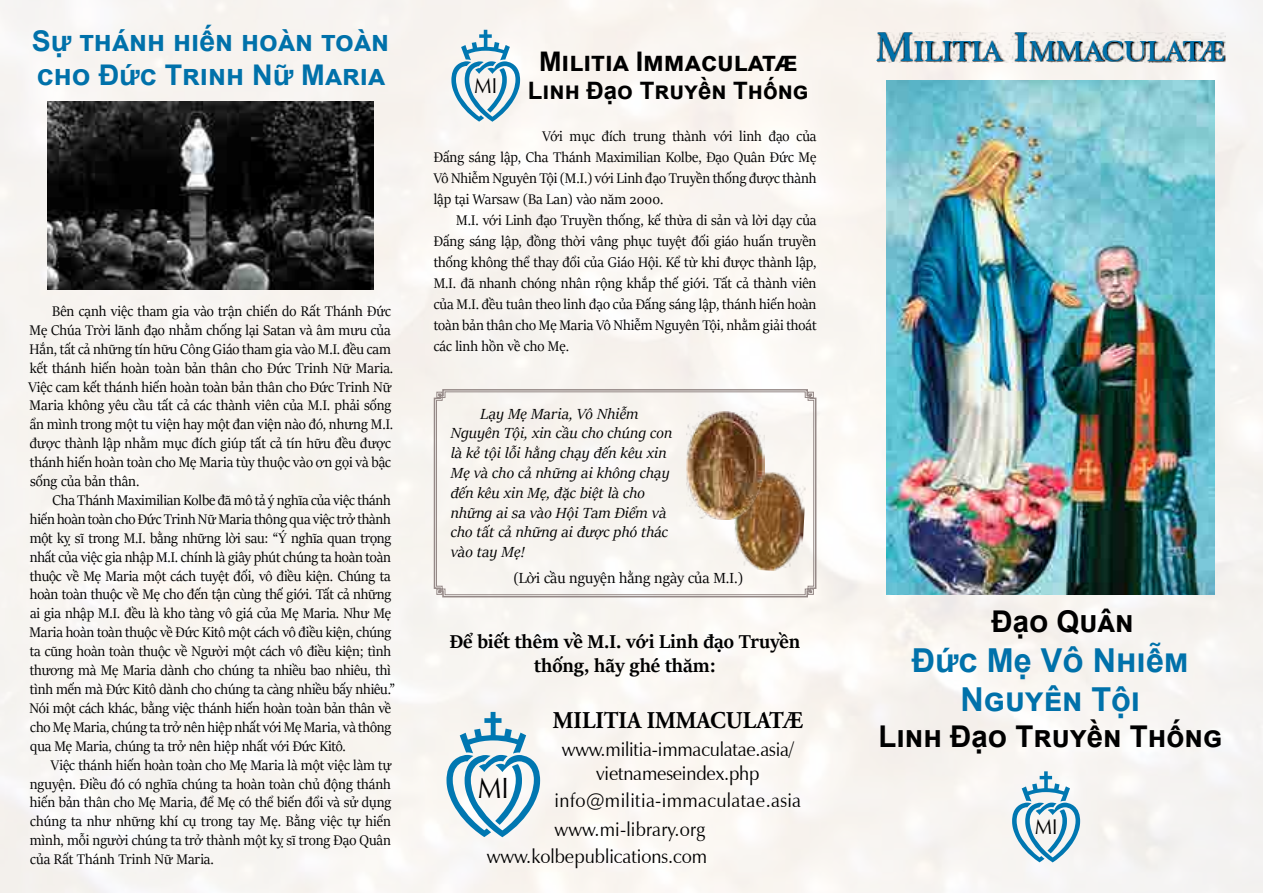
<style>
.page{position:relative;width:1263px;height:893px;background:#f8f5f1}
.page>*{position:absolute;margin:0;border:0;box-sizing:border-box;transform-origin:0 0}
.t1{font:700 33px/39.6px "Arial";color:#0071aa;text-align:center}
.t2{font:700 30px "Arial";color:#000}
.t3{font:29.25px "Zapf Humanist 601 BT";color:#000;scale:.91 1}
.t4{font:700 28.5px/34.5px "Arial";color:#0071aa}
.t5{font:700 28.35px "Revival 565 EU";letter-spacing:.005em;color:#0071aa}
.t6{font:700 27px "Arial";color:#000}
.t7{font:700 24px "Arial";color:#000}
.t8{font:700 24px "Adobe Garamond Pro";color:#000;scale:.95 1}
.t9{font:21.45px "Zapf Humanist 601 BT";color:#000;scale:.91 1}
.t10{font:21.3px "Zapf Humanist 601 BT";color:#000;scale:.91 1}
.t11{font:700 21px/24px "Sitka Banner";color:#000;text-align:center}
.t12{font:19.5px/23.4px "Zapf Humanist 601 L2";color:#000;text-align:center;scale:.95 1}
.t13{font:19.5px "Zapf Humanist 601 L2";letter-spacing:.02em;color:#000;scale:.95 1}
.t14{font:italic 16.5px/19.8px "Sitka Banner";letter-spacing:.01em;color:#000}
.t15{font:16.5px "Sitka Banner";color:#000}
.t16{font:15.75px/18.9px "Sitka Banner";letter-spacing:-.01em;color:#000;text-align:justify}
.s1{font-size:40.5px}
</style>
<div class="page">
<svg style="left:433px;top:388px;width:384px;height:210px;background:#c5bebb"></svg>
<svg style="left:436px;top:391px;width:378px;height:204px"></svg>
<img style="left:47px;top:101px;width:327px;height:189px">
<img style="left:887px;top:81px;width:327px;height:513px">
<svg style="left:1012px;top:771px;width:68px;height:91px"></svg>
<svg style="left:451px;top:30px;width:69px;height:92px"></svg>
<img style="left:732px;top:471px;width:74px;height:101px">
<img style="left:686px;top:411px;width:79px;height:108px">
<svg style="left:446px;top:712px;width:94px;height:125px"></svg>
<svg style="left:877px;top:33px;width:348px;height:30px;background:#b1aeab"></svg>
<h3 class="t4" style="left:32px;top:24px;width:359px">Sự thánh hiến hoàn toàn cho Đức Trinh Nữ Maria</h3>
<p class="t16" style="left:28px;top:301px;width:366px;text-align:left;text-indent:24px">Bên cạnh việc tham gia vào trận chiến do Rất Thánh Đức Mẹ Chúa Trời lãnh đạo nhằm chống lại Satan và âm mưu của Hắn, tất cả những tín hữu Công Giáo tham gia vào M.I. đều cam kết thánh hiến hoàn toàn bản thân cho Đức Trinh Nữ Maria.<br>Việc cam kết thánh hiến hoàn toàn bản thân cho Đức Trinh Nữ Maria không yêu cầu tất cả các thành viên của M.I. phải sống ẩn mình trong một tu viện hay một đan viện nào đó, nhưng M.I. được thành lập nhằm mục đích giúp tất cả tín hữu đều được thánh hiến hoàn toàn cho Mẹ Maria tùy thuộc vào ơn gọi và bậc sống của bản thân.</p>
<p class="t16" style="left:30px;top:490px;width:367px;text-align:left;text-indent:23px">Cha Thánh Maximilian Kolbe đã mô tả ý nghĩa của việc thánh hiến hoàn toàn cho Đức Trinh Nữ Maria thông qua việc trở thành một kỵ sĩ trong M.I. bằng những lời sau: “Ý nghĩa quan trọng nhất của việc gia nhập M.I. chính là giây phút chúng ta hoàn toàn thuộc về Mẹ Maria một cách tuyệt đối, vô điều kiện. Chúng ta hoàn toàn thuộc về Mẹ cho đến tận cùng thế giới. Tất cả những ai gia nhập M.I. đều là kho tàng vô giá của Mẹ Maria. Như Mẹ Maria hoàn toàn thuộc về Đức Kitô một cách vô điều kiện, chúng ta cũng hoàn toàn thuộc về Người một cách vô điều kiện; tình thương mà Mẹ Maria dành cho chúng ta nhiều bao nhiêu, thì tình mến mà Đức Kitô dành cho chúng ta càng nhiều bấy nhiêu.” Nói một cách khác, bằng việc thánh hiến hoàn toàn bản thân về cho Mẹ Maria, chúng ta trở nên hiệp nhất với Mẹ Maria, và thông qua Mẹ Maria, chúng ta trở nên hiệp nhất với Đức Kitô.</p>
<p class="t16" style="left:30px;top:755px;width:363px;text-indent:21px">Việc thánh hiến hoàn toàn cho Mẹ Maria là một việc làm tự nguyện. Điều đó có nghĩa chúng ta hoàn toàn chủ động thánh hiến bản thân cho Mẹ Maria, để Mẹ có thể biến đổi và sử dụng chúng ta như những khí cụ trong tay Mẹ. Bằng việc tự hiến mình, mỗi người chúng ta trở thành một kỵ sĩ trong Đạo Quân của Rất Thánh Trinh Nữ Maria.</p>
<h3 class="t6" style="left:539px;top:42px;width:260px">Militia Immaculatæ</h3>
<h3 class="t7" style="left:528px;top:74px;width:282px">Linh Đạo Truyền Thống</h3>
<p class="t16" style="left:434px;top:125px;width:384px;line-height:21px;text-indent:109px">Với mục đích trung thành với linh đạo của Đấng sáng lập, Cha Thánh Maximilian Kolbe, Đạo Quân Đức Mẹ Vô Nhiễm Nguyên Tội (M.I.) với Linh đạo Truyền thống được thành lập tại Warsaw (Ba Lan) vào năm 2000.</p>
<p class="t16" style="left:434px;top:209px;width:384px;line-height:21px;text-indent:23px">M.I. với Linh đạo Truyền thống, kế thừa di sản và lời dạy của Đấng sáng lập, đồng thời vâng phục tuyệt đối giáo huấn truyền thống không thể thay đổi của Giáo Hội. Kể từ khi được thành lập, M.I. đã nhanh chóng nhân rộng khắp thế giới. Tất cả thành viên của M.I. đều tuân theo linh đạo của Đấng sáng lập, thánh hiến hoàn toàn bản thân cho Mẹ Maria Vô Nhiễm Nguyên Tội, nhằm giải thoát các linh hồn về cho Mẹ.</p>
<h3 class="t9" style="left:475px;top:73px;width:26px">MI</h3>
<p class="t14" style="left:451px;top:403px;width:223px;text-indent:30px">Lạy Mẹ Maria, Vô Nhiễm<br>Nguyên Tội, xin cầu cho chúng con là kẻ tội lỗi hằng chạy đến kêu xin<br>Mẹ và cho cả những ai không chạy đến kêu xin Mẹ, đặc biệt là cho những ai sa vào Hội Tam Điểm và cho tất cả những ai được phó thác vào tay Mẹ!</p>
<p class="t15" style="left:513px;top:567px;width:231px">(Lời cầu nguyện hằng ngày của M.I.)</p>
<h3 class="t11" style="left:450px;top:628px;width:352px">Để biết thêm về M.I. với Linh đạo Truyền thống, hãy ghé thăm:</h3>
<h3 class="t8" style="left:553px;top:707px;width:265px">MILITIA IMMACULATÆ</h3>
<p class="t12" style="left:562px;top:737px;width:246px">www.militia-immaculatae.asia/ vietnameseindex.php</p>
<p class="t13" style="left:555px;top:788px;width:261px">info@militia-immaculatae.asia</p>
<p class="t12" style="left:554px;top:817px;width:160px">www.mi-library.org</p>
<p class="t12" style="left:487px;top:845px;width:233px">www.kolbepublications.com</p>
<h3 class="t3" style="left:478px;top:770px;width:35px">MI</h3>
<h3 class="t5" style="left:876px;top:34px;width:351px"><span class="s1">M</span>ILITIA <span class="s1">I</span>MMACULATÆ</h3>
<h2 class="t2" style="left:991px;top:600px;width:144px">Đạo Quân</h2>
<h1 class="t1" style="left:912px;top:641px;width:278px">Đức Mẹ Vô Nhiễm<br>Nguyên Tội</h1>
<h2 class="t2" style="left:878px;top:716px;width:345px">Linh Đạo Truyền Thống</h2>
<h3 class="t10" style="left:1035px;top:814px;width:26px">MI</h3>
</div>
